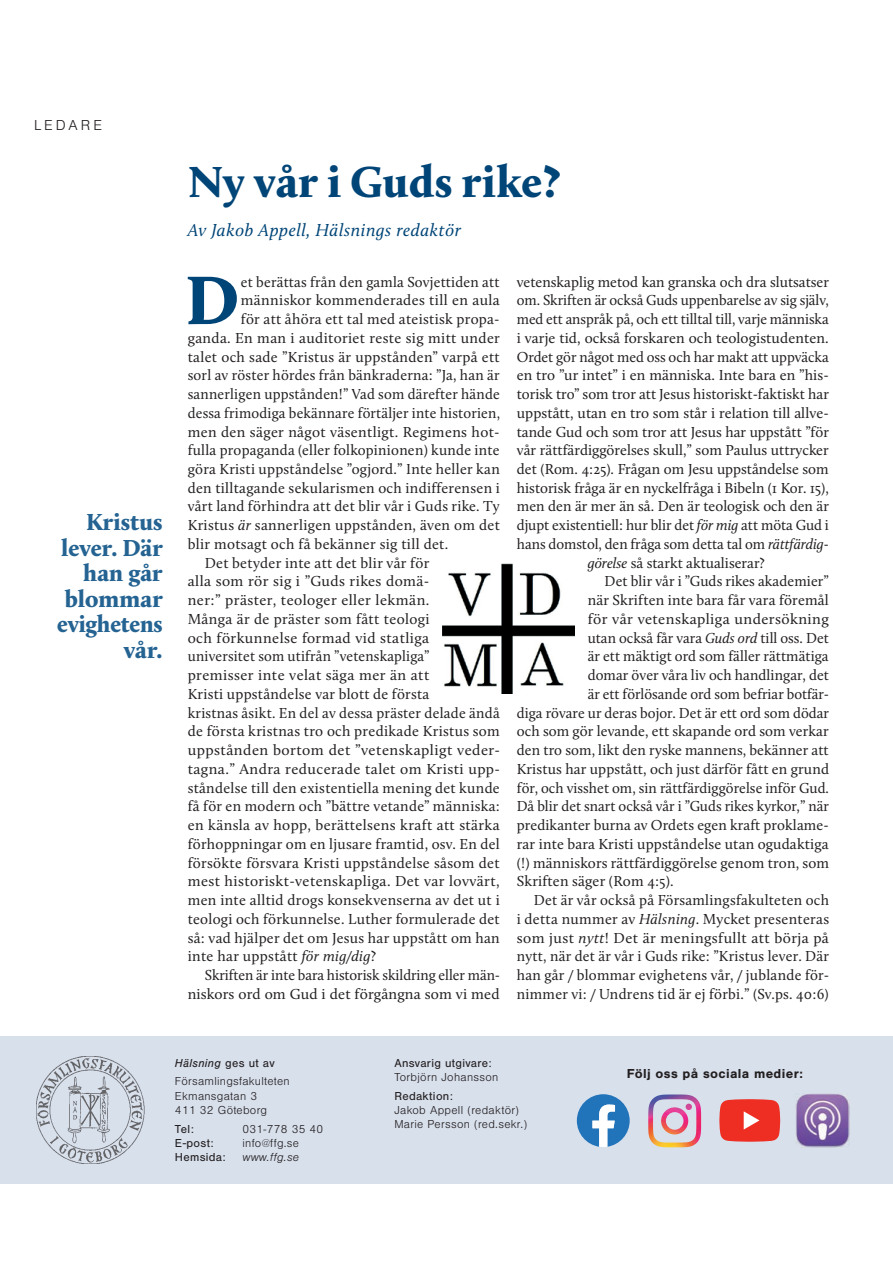
<style>
.page{position:relative;width:893px;height:1263px;background:#fff}
.page>*{position:absolute;margin:0;border:0;box-sizing:border-box;transform-origin:0 0}
.t1{font:900 70.8px "Calluna";color:#004577}
.t2{font:900 45px "Calluna";letter-spacing:.01em;color:#004577}
.t3{font:900 24px/25.5px "Calluna";color:#246392;text-align:right}
.t4{font:italic 18px "Calluna";letter-spacing:.03em;color:#004577}
.t5{font:15px "Calluna";letter-spacing:.015em;color:#231f20}
.t6{font:15px "Calluna";letter-spacing:-.005em;color:#231f20}
.t7{font:300 15px "Nimbus San";letter-spacing:.2em;color:#231f20}
.t8{font:700 13.5px "Nimbus San";letter-spacing:.025em;color:#231f20}
.t9{font:300 12px/14.4px "Nimbus San";letter-spacing:.025em;color:#231f20}
.t10{font:12px "Nimbus San";letter-spacing:.025em;color:#231f20}
.t11{font:italic 300 12px "Nimbus San";letter-spacing:.025em;color:#231f20}
.s1{font-style:italic}
.s2{font-weight:400;font-style:italic}
.s3{font-weight:400}
</style>
<div class="page">
<div style="left:0;top:1036px;width:893px;height:148px;background:#d8e0ec"></div>
<img style="left:36px;top:1056px;width:108px;height:108px">
<svg style="left:577px;top:1094px;width:53px;height:53px"></svg>
<img style="left:648px;top:1095px;width:53px;height:52px">
<svg style="left:719px;top:1099px;width:61px;height:43px;background:#ed463d"></svg>
<img style="left:442px;top:564px;width:133px;height:130px">
<img style="left:795px;top:1093px;width:54px;height:55px">
<p class="t7" style="left:34px;top:119px;width:69px">LEDARE</p>
<h3 class="t3" style="left:57px;top:511px;width:107px">Kristus lever. Där han går blommar evighetens vår.</h3>
<h2 class="t2" style="left:188px;top:162px;width:374px">Ny vår i Guds rike?</h2>
<p class="t4" style="left:188px;top:223px;width:275px">Av Jakob Appell, Hälsnings redaktör</p>
<h1 class="t1" style="left:185px;top:270px;width:55px">D</h1>
<p class="t5" style="left:241px;top:275px;width:260px">et berättas från den gamla Sovjettiden att</p>
<p class="t5" style="left:241px;top:294px;width:260px">människor kommenderades till en aula</p>
<p class="t5" style="left:241px;top:313px;width:260px">för att åhöra ett tal med ateistisk propa-</p>
<p class="t5" style="left:188px;top:331px;width:314px">ganda. En man i auditoriet reste sig mitt under</p>
<p class="t5" style="left:188px;top:350px;width:314px">talet och sade ”Kristus är uppstånden” varpå ett</p>
<p class="t5" style="left:188px;top:369px;width:313px">sorl av röster hördes från bänkraderna: ”Ja, han är</p>
<p class="t5" style="left:188px;top:388px;width:314px">sannerligen uppstånden!” Vad som därefter hände</p>
<p class="t5" style="left:188px;top:406px;width:314px">dessa frimodiga bekännare förtäljer inte historien,</p>
<p class="t5" style="left:188px;top:425px;width:313px">men den säger något väsentligt. Regimens hot-</p>
<p class="t5" style="left:188px;top:444px;width:313px">fulla propaganda (eller folkopinionen) kunde inte</p>
<p class="t5" style="left:188px;top:463px;width:314px">göra Kristi uppståndelse ”ogjord.” Inte heller kan</p>
<p class="t5" style="left:188px;top:481px;width:314px">den tilltagande sekularismen och indifferensen i</p>
<p class="t5" style="left:188px;top:500px;width:313px">vårt land förhindra att det blir vår i Guds rike. Ty</p>
<p class="t5" style="left:188px;top:519px;width:314px">Kristus <span class="s1">är</span> sannerligen uppstånden, även om det</p>
<p class="t5" style="left:188px;top:538px;width:262px">blir motsagt och få bekänner sig till det.</p>
<p class="t5" style="left:205px;top:556px;width:226px">Det betyder inte att det blir vår för</p>
<p class="t5" style="left:188px;top:575px;width:243px">alla som rör sig i ”Guds rikes domä-</p>
<p class="t5" style="left:188px;top:594px;width:243px">ner:” präster, teologer eller lekmän.</p>
<p class="t5" style="left:188px;top:613px;width:243px">Många är de präster som fått teologi</p>
<p class="t5" style="left:188px;top:631px;width:243px">och förkunnelse formad vid statliga</p>
<p class="t5" style="left:188px;top:650px;width:243px">universitet som utifrån ”vetenskapliga”</p>
<p class="t5" style="left:188px;top:669px;width:243px">premisser inte velat säga mer än att</p>
<p class="t5" style="left:188px;top:687px;width:243px">Kristi uppståndelse var blott de första</p>
<p class="t5" style="left:188px;top:706px;width:314px">kristnas åsikt. En del av dessa präster delade ändå</p>
<p class="t5" style="left:188px;top:725px;width:314px">de första kristnas tro och predikade Kristus som</p>
<p class="t5" style="left:188px;top:744px;width:314px">uppstånden bortom det ”vetenskapligt veder-</p>
<p class="t5" style="left:188px;top:762px;width:314px">tagna.” Andra reducerade talet om Kristi upp-</p>
<p class="t5" style="left:188px;top:781px;width:314px">ståndelse till den existentiella mening det kunde</p>
<p class="t5" style="left:188px;top:800px;width:314px">få för en modern och ”bättre vetande” människa:</p>
<p class="t5" style="left:188px;top:819px;width:313px">en känsla av hopp, berättelsens kraft att stärka</p>
<p class="t5" style="left:188px;top:837px;width:314px">förhoppningar om en ljusare framtid, osv. En del</p>
<p class="t5" style="left:188px;top:856px;width:313px">försökte försvara Kristi uppståndelse såsom det</p>
<p class="t5" style="left:188px;top:875px;width:313px">mest historiskt-vetenskapliga. Det var lovvärt,</p>
<p class="t5" style="left:188px;top:894px;width:314px">men inte alltid drogs konsekvenserna av det ut i</p>
<p class="t5" style="left:188px;top:912px;width:313px">teologi och förkunnelse. Luther formulerade det</p>
<p class="t5" style="left:188px;top:931px;width:314px">så: vad hjälper det om Jesus har uppstått om han</p>
<p class="t5" style="left:188px;top:950px;width:190px">inte har uppstått <span class="s1">för mig/dig</span>?</p>
<p class="t6" style="left:205px;top:969px;width:297px">Skriften är inte bara historisk skildring eller män-</p>
<p class="t5" style="left:188px;top:987px;width:313px">niskors ord om Gud i det förgångna som vi med</p>
<p class="t5" style="left:517px;top:275px;width:314px">vetenskaplig metod kan granska och dra slutsatser</p>
<p class="t6" style="left:517px;top:294px;width:314px">om. Skriften är också Guds uppenbarelse av sig själv,</p>
<p class="t6" style="left:517px;top:313px;width:313px">med ett anspråk på, och ett tilltal till, varje människa</p>
<p class="t5" style="left:517px;top:331px;width:313px">i varje tid, också forskaren och teologistudenten.</p>
<p class="t6" style="left:517px;top:350px;width:313px">Ordet gör något med oss och har makt att uppväcka</p>
<p class="t5" style="left:517px;top:369px;width:313px">en tro ”ur intet” i en människa. Inte bara en ”his-</p>
<p class="t5" style="left:517px;top:388px;width:314px">torisk tro” som tror att Jesus historiskt-faktiskt har</p>
<p class="t5" style="left:517px;top:406px;width:313px">uppstått, utan en tro som står i relation till allve-</p>
<p class="t5" style="left:517px;top:425px;width:314px">tande Gud och som tror att Jesus har uppstått ”för</p>
<p class="t5" style="left:517px;top:444px;width:313px">vår rättfärdiggörelses skull,” som Paulus uttrycker</p>
<p class="t5" style="left:517px;top:463px;width:313px">det (Rom. 4:25). Frågan om Jesu uppståndelse som</p>
<p class="t5" style="left:517px;top:481px;width:314px">historisk fråga är en nyckelfråga i Bibeln (1 Kor. 15),</p>
<p class="t5" style="left:517px;top:500px;width:314px">men den är mer än så. Den är teologisk och den är</p>
<p class="t6" style="left:517px;top:519px;width:314px">djupt existentiell: hur blir det <span class="s1">för mig</span> att möta Gud i</p>
<p class="t6" style="left:517px;top:538px;width:314px">hans domstol, den fråga som detta tal om <span class="s1">rättfärdig-</span></p>
<p class="t5" style="left:588px;top:556px;width:178px"><span class="s1">görelse</span> så starkt aktualiserar?</p>
<p class="t5" style="left:605px;top:575px;width:226px">Det blir vår i ”Guds rikes akademier”</p>
<p class="t5" style="left:588px;top:594px;width:243px">när Skriften inte bara får vara föremål</p>
<p class="t5" style="left:588px;top:613px;width:243px">för vår vetenskapliga undersökning</p>
<p class="t5" style="left:588px;top:631px;width:243px">utan också får vara <span class="s1">Guds ord</span> till oss. Det</p>
<p class="t5" style="left:588px;top:650px;width:243px">är ett mäktigt ord som fäller rättmätiga</p>
<p class="t5" style="left:588px;top:669px;width:243px">domar över våra liv och handlingar, det</p>
<p class="t5" style="left:588px;top:687px;width:243px">är ett förlösande ord som befriar botfär-</p>
<p class="t5" style="left:517px;top:706px;width:314px">diga rövare ur deras bojor. Det är ett ord som dödar</p>
<p class="t5" style="left:517px;top:725px;width:313px">och som gör levande, ett skapande ord som verkar</p>
<p class="t5" style="left:517px;top:744px;width:313px">den tro som, likt den ryske mannens, bekänner att</p>
<p class="t5" style="left:517px;top:762px;width:314px">Kristus har uppstått, och just därför fått en grund</p>
<p class="t5" style="left:517px;top:781px;width:314px">för, och visshet om, sin rättfärdiggörelse inför Gud.</p>
<p class="t5" style="left:517px;top:800px;width:314px">Då blir det snart också vår i ”Guds rikes kyrkor,” när</p>
<p class="t5" style="left:517px;top:819px;width:313px">predikanter burna av Ordets egen kraft proklame-</p>
<p class="t5" style="left:517px;top:837px;width:313px">rar inte bara Kristi uppståndelse utan ogudaktiga</p>
<p class="t5" style="left:517px;top:856px;width:314px">(!) människors rättfärdiggörelse genom tron, som</p>
<p class="t5" style="left:517px;top:875px;width:158px">Skriften säger (Rom 4:5).</p>
<p class="t5" style="left:534px;top:894px;width:297px">Det är vår också på Församlingsfakulteten och</p>
<p class="t5" style="left:517px;top:912px;width:314px">i detta nummer av <span class="s1">Hälsning</span>. Mycket presenteras</p>
<p class="t5" style="left:517px;top:931px;width:314px">som just <span class="s1">nytt</span>! Det är meningsfullt att börja på</p>
<p class="t5" style="left:517px;top:950px;width:314px">nytt, när det är vår i Guds rike: ”Kristus lever. Där</p>
<p class="t5" style="left:517px;top:969px;width:314px">han går / blommar evighetens vår, / jublande för-</p>
<p class="t5" style="left:517px;top:987px;width:313px">nimmer vi: / Undrens tid är ej förbi.” (Sv.ps. 40:6)</p>
<p class="t9" style="left:175px;top:1054px;width:116px;line-height:18.6px"><span class="s2">Hälsning</span> <span class="s3">ges ut av<br></span>Församlingsfakulteten</p>
<p class="t9" style="left:175px;top:1089px;width:94px">Ekmansgatan 3<br>411 32 Göteborg</p>
<p class="t10" style="left:175px;top:1124px;width:20px">Tel:</p>
<p class="t9" style="left:242px;top:1122px;width:82px">031-778 35 40</p>
<p class="t10" style="left:175px;top:1138px;width:40px">E-post:</p>
<p class="t9" style="left:242px;top:1137px;width:58px">info@ffg.se</p>
<p class="t10" style="left:175px;top:1153px;width:52px">Hemsida:</p>
<p class="t11" style="left:242px;top:1150px;width:58px">www.ffg.se</p>
<p class="t10" style="left:394px;top:1058px;width:99px">Ansvarig utgivare:</p>
<p class="t9" style="left:394px;top:1070px;width:105px">Torbjörn Johansson</p>
<p class="t10" style="left:394px;top:1091px;width:60px">Redaktion:</p>
<p class="t9" style="left:394px;top:1103px;width:134px">Jakob Appell (redaktör)<br>Marie Persson (red.sekr.)</p>
<p class="t8" style="left:627px;top:1065px;width:178px">Följ oss på sociala medier:</p>
</div>
